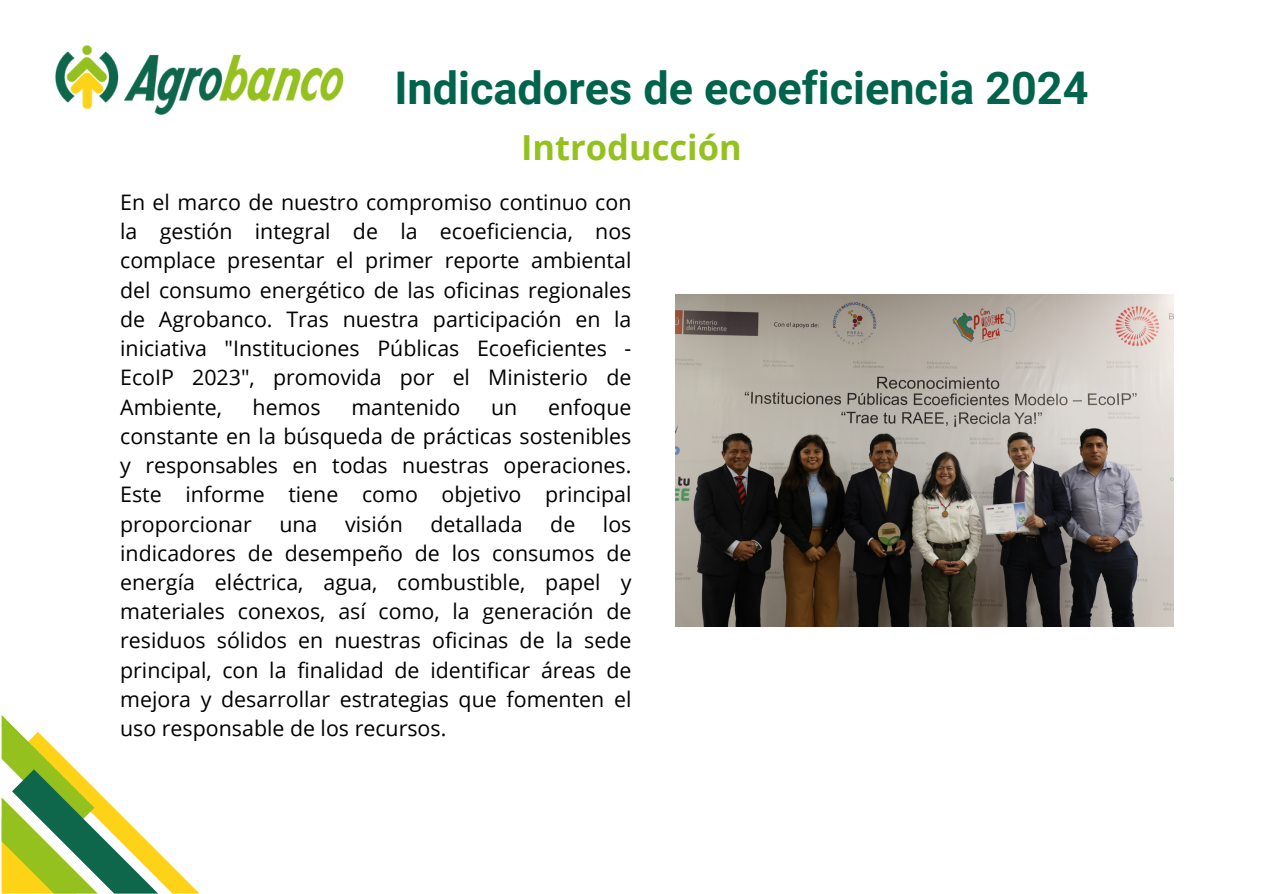
<style>
.page{position:relative;width:1263px;height:894px;background:#fff}
.page>*{position:absolute;margin:0;border:0;box-sizing:border-box;transform-origin:0 0}
.t1{font:700 45px "Roboto";color:#00634c}
.t2{font:700 34.5px "Open Sans";color:#94c11f}
.t3{font:21.3px/29.2px "Open Sans";color:#000;text-align:justify}
</style>
<div class="page">
<img style="left:55px;top:45px;width:289px;height:70px">
<svg style="left:2px;top:715px;width:197px;height:178px"></svg>
<img style="left:675px;top:294px;width:499px;height:332px">
<p class="t1" style="left:394px;top:62px;width:695px">Indicadores de ecoeficiencia 2024</p>
<h2 class="t2" style="left:521px;top:123px;width:222px">Introducción</h2>
<p class="t3" style="left:120px;top:187px;width:513px">En el marco de nuestro compromiso continuo con la gestión integral de la ecoeficiencia, nos complace presentar el primer reporte ambiental del consumo energético de las oficinas regionales de Agrobanco. Tras nuestra participación en la iniciativa "Instituciones Públicas Ecoeficientes - EcoIP 2023", promovida por el Ministerio de Ambiente,</p>
<p class="t3" style="left:120px;top:391px;width:513px;text-indent:428px">enfoque constante en la búsqueda de prácticas sostenibles y responsables en todas nuestras operaciones.<br>Este informe tiene como objetivo principal proporcionar</p>
<p class="t3" style="left:253px;top:391px;width:70px">hemos</p>
<p class="t3" style="left:351px;top:391px;width:110px">mantenido</p>
<p class="t3" style="left:491px;top:391px;width:28px">un</p>
<p class="t3" style="left:279px;top:508px;width:40px">una</p>
<p class="t3" style="left:345px;top:508px;width:59px">visión</p>
<p class="t3" style="left:430px;top:508px;width:94px">detallada</p>
<p class="t3" style="left:550px;top:508px;width:27px">de</p>
<p class="t3" style="left:120px;top:508px;width:513px;text-indent:483px">los indicadores de desempeño de los consumos de energía eléctrica, agua, combustible, papel y materiales conexos, así como, la generación de residuos sólidos en nuestras oficinas de la sede principal, con la finalidad de identificar áreas de mejora y desarrollar estrategias que fomenten el uso responsable de los recursos.</p>
</div>
